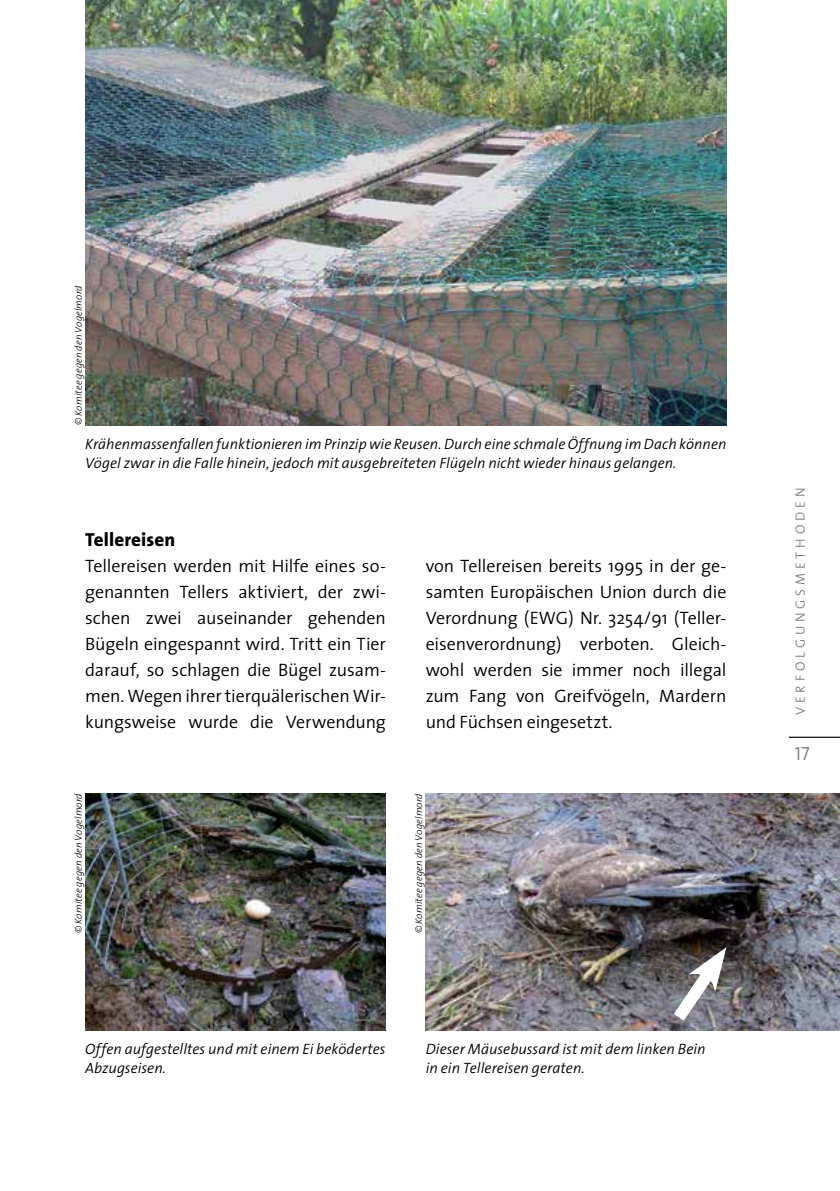
<style>
.page{position:relative;width:840px;height:1191px;background:#fff}
.page>*{position:absolute;margin:0;border:0;box-sizing:border-box;transform-origin:0 0}
.t1{font:19.2px "The Sans Semi Light Caps";color:#808285}
.t2{font:800 19px "The Sans";letter-spacing:.005em;color:#000}
.t3{font:300 18px/26px "The Sans";letter-spacing:-.005em;color:#000;text-align:justify}
.t4{font:italic 300 15px/19px "The Sans";color:#000}
.t5{font:300 13.4px "The Sans";letter-spacing:.285em;color:#808285}
.t6{font:italic 300 10px "The Sans";letter-spacing:.015em;color:#000}
</style>
<div class="page">
<hr style="left:788px;top:736px;width:51px;height:2px;background:#000">
<img style="left:425px;top:793px;width:414px;height:237px">
<img style="left:85px;top:0;width:641px;height:425px">
<img style="left:85px;top:793px;width:301px;height:237px">
<svg style="left:661px;top:947px;width:67px;height:84px"></svg>
<p class="t6" style="left:70px;top:425px;width:141px;rotate:-90deg">© Komitee gegen den Vogelmord</p>
<p class="t4" style="left:85px;top:434px;width:642px">Krähenmassenfallen funktionieren im Prinzip wie Reusen. Durch eine schmale Öffnung im Dach können<br>Vögel zwar in die Falle hinein, jedoch mit ausgebreiteten Flügeln nicht wieder hinaus gelangen.</p>
<p class="t2" style="left:85px;top:524px;width:92px">Tellereisen</p>
<p class="t3" style="left:85px;top:552px;width:302px">Tellereisen werden mit Hilfe eines so&shy;genannten Tellers aktiviert, der zwi&shy;schen zwei auseinander gehenden Bügeln eingespannt wird. Tritt ein Tier darauf, so schlagen die Bügel zusam&shy;men. Wegen ihrer tierquälerischen Wir&shy;kungsweise wurde die Verwendung</p>
<p class="t6" style="left:70px;top:933px;width:141px;rotate:-90deg">© Komitee gegen den Vogelmord</p>
<p class="t3" style="left:425px;top:552px;width:302px">von Tellereisen bereits 1995 in der ge&shy;samten Europäischen Union durch die Verordnung (EWG) Nr. 3254/91 (Teller&shy;eisenverordnung) verboten. Gleich&shy;wohl werden sie immer noch illegal zum Fang von Greifvögeln, Mardern und Füchsen eingesetzt.</p>
<p class="t6" style="left:410px;top:933px;width:141px;rotate:-90deg">© Komitee gegen den Vogelmord</p>
<p class="t4" style="left:85px;top:1039px;width:302px">Offen aufgestelltes und mit einem Ei beködertes<br>Abzugseisen.</p>
<p class="t4" style="left:425px;top:1039px;width:281px">Dieser Mäusebussard ist mit dem linken Bein in ein Tellereisen geraten.</p>
<p class="t5" style="left:788px;top:715px;width:229px;rotate:-90deg">verfolgungsmethoden</p>
<p class="t1" style="left:794px;top:737px;width:17px">17</p>
</div>
